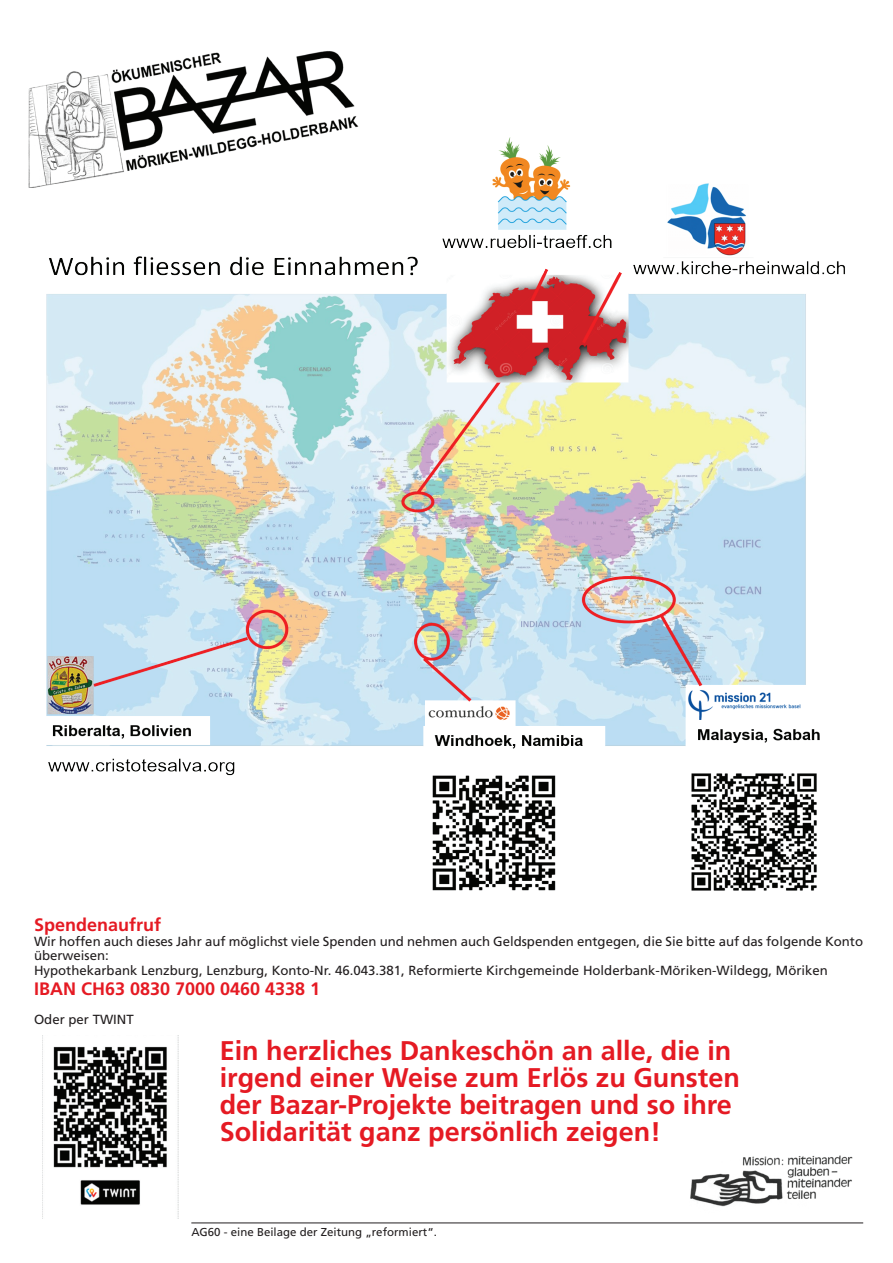
<style>
.page{position:relative;width:893px;height:1263px;background:#fff}
.page>*{position:absolute;margin:0;border:0;box-sizing:border-box;transform-origin:0 0}
.t1{font:700 27px/27px "Frutiger LT";color:#e51a23}
.t2{font:700 18px "Frutiger LT";color:#e51a23}
.t3{font:13.2px/14.7px "Frutiger";color:#231f20}
.t4{font:11.55px "Frutiger";color:#231f20}
</style>
<div class="page">
<img style="left:37px;top:137px;width:808px;height:754px">
<img style="left:53px;top:1035px;width:126px;height:183px">
<img style="left:690px;top:1155px;width:163px;height:52px">
<hr style="left:191px;top:1222px;width:672px;height:1px;background:#231f20">
<img style="left:28px;top:51px;width:332px;height:136px">
<h2 class="t2" style="left:34px;top:914px;width:129px">Spendenaufruf</h2>
<p class="t3" style="left:34px;top:934px;width:831px">Wir hoffen auch dieses Jahr auf möglichst viele Spenden und nehmen auch Geldspenden entgegen, die Sie bitte auf das folgende Konto überweisen:<br>Hypothekarbank Lenzburg, Lenzburg, Konto-Nr. 46.043.381, Reformierte Kirchgemeinde Holderbank-Möriken-Wildegg, Möriken</p>
<h2 class="t2" style="left:34px;top:978px;width:288px">IBAN CH63 0830 7000 0460 4338 1</h2>
<p class="t3" style="left:34px;top:1012px;width:101px">Oder per TWINT</p>
<h1 class="t1" style="left:220px;top:1037px;width:522px">Ein herzliches Dankeschön an alle, die in irgend einer Weise zum Erlös zu Gunsten der Bazar-Projekte beitragen und so ihre Solidarität ganz persönlich zeigen!</h1>
<p class="t4" style="left:191px;top:1225px;width:247px">AG60 - eine Beilage der Zeitung „reformiert“.</p>
</div>
